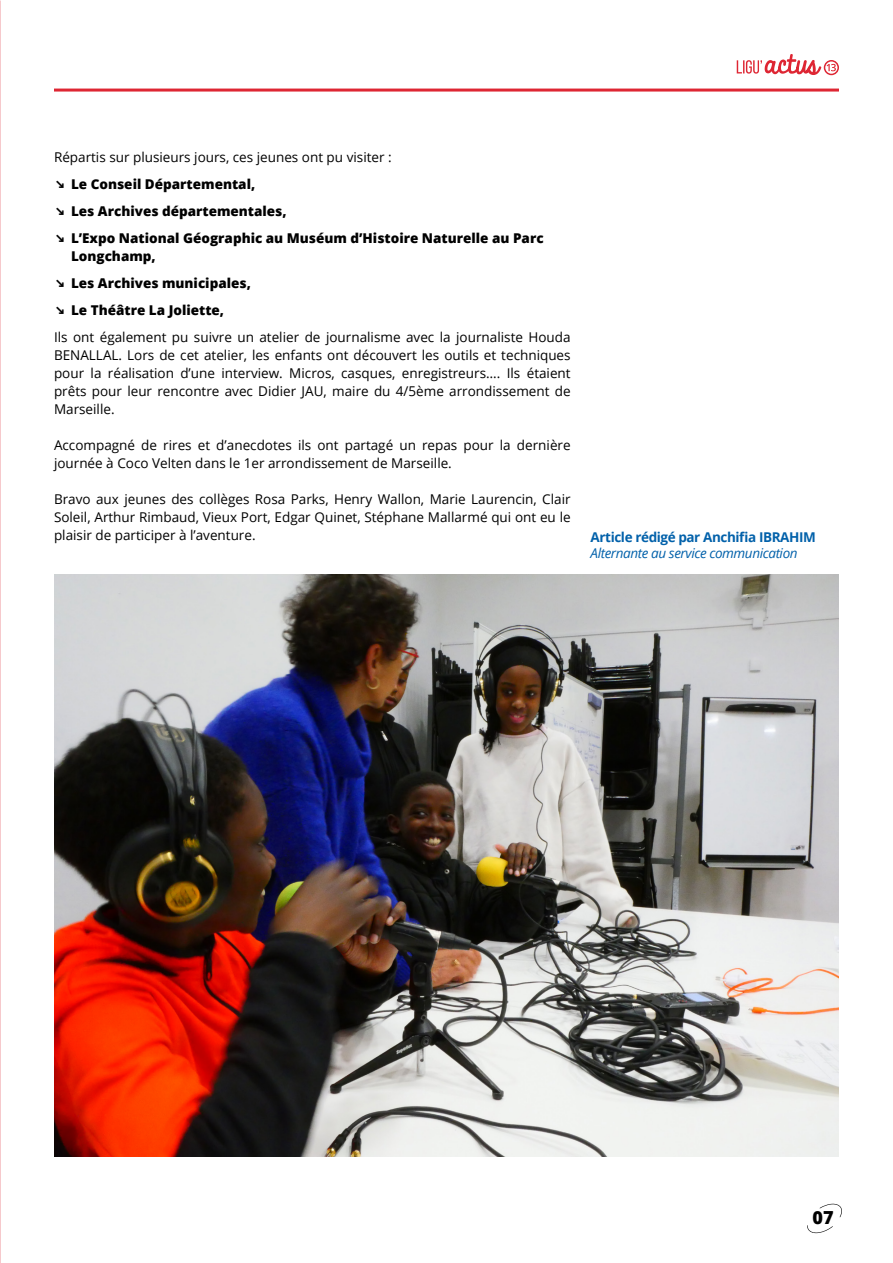
<style>
.page{position:relative;width:893px;height:1263px;background:#fff}
.page>*{position:absolute;margin:0;border:0;box-sizing:border-box;transform-origin:0 0}
.t1{font:800 18px "Open Sans";color:#000}
.corps_de_texte{font:13.5px/18px "Open Sans";color:#000;text-align:justify}
.t2{font:800 13.5px/18px "Open Sans";color:#000}
.t3{font:italic 13.5px "Open Sans";letter-spacing:-.03em;color:#0261aa}
.t4{font:700 13.5px "Open Sans";letter-spacing:-.03em;color:#0261aa}
.s1{font-family:"IBM Plex Sans";font-weight:700}
</style>
<div class="page">
<svg style="left:820px;top:1203px;width:22px;height:14px"></svg>
<svg style="left:807px;top:1225px;width:26px;height:8px"></svg>
<img style="left:54px;top:574px;width:785px;height:583px">
<hr style="left:54px;top:89px;width:785px;height:3px;background:#de2633">
<svg style="left:827px;top:64px;width:9px;height:7px"></svg>
<div style="left:824px;top:60px;width:15px;height:15px;border:2px solid #de2633;border-radius:50%"></div>
<svg style="left:737px;top:54px;width:84px;height:21px"></svg>
<p class="corps_de_texte" style="left:54px;top:148px;width:339px">Répartis sur plusieurs jours, ces jeunes ont pu visiter :</p>
<p class="t2" style="left:54px;top:174px;width:203px"><span class="s1">↘</span> Le Conseil Départemental,</p>
<p class="t2" style="left:54px;top:201px;width:234px"><span class="s1">↘</span> Les Archives départementales,</p>
<p class="t2" style="left:71px;top:228px;width:474px;text-indent:-17px"><span class="s1">↘</span> L’Expo National Géographic au Muséum d’Histoire Naturelle au Parc<br>Longchamp,</p>
<p class="t2" style="left:54px;top:273px;width:198px"><span class="s1">↘</span> Les Archives municipales,</p>
<p class="t2" style="left:54px;top:300px;width:172px"><span class="s1">↘</span> Le Théâtre La Joliette,</p>
<p class="corps_de_texte" style="left:54px;top:328px;width:518px">Ils ont également pu suivre un atelier de journalisme avec la journaliste Houda BENALLAL. Lors de cet atelier, les enfants ont découvert les outils et techniques pour la réalisation d’une interview. Micros, casques, enregistreurs…. Ils étaient prêts pour leur rencontre avec Didier JAU, maire du 4/5ème arrondissement de Marseille.</p>
<p class="corps_de_texte" style="left:54px;top:436px;width:518px">Accompagné de rires et d’anecdotes ils ont partagé un repas pour la dernière journée à Coco Velten dans le 1er arrondissement de Marseille.</p>
<p class="corps_de_texte" style="left:54px;top:490px;width:518px">Bravo aux jeunes des collèges Rosa Parks, Henry Wallon, Marie Laurencin, Clair Soleil, Arthur Rimbaud, Vieux Port, Edgar Quinet, Stéphane Mallarmé qui ont eu le plaisir de participer à l’aventure.</p>
<p class="t4" style="left:591px;top:527px;width:227px">Article rédigé par Anchifia IBRAHIM</p>
<p class="t3" style="left:591px;top:544px;width:208px">Alternante au service communication</p>
<h1 class="t1" style="left:812px;top:1204px;width:23px">07</h1>
</div>
